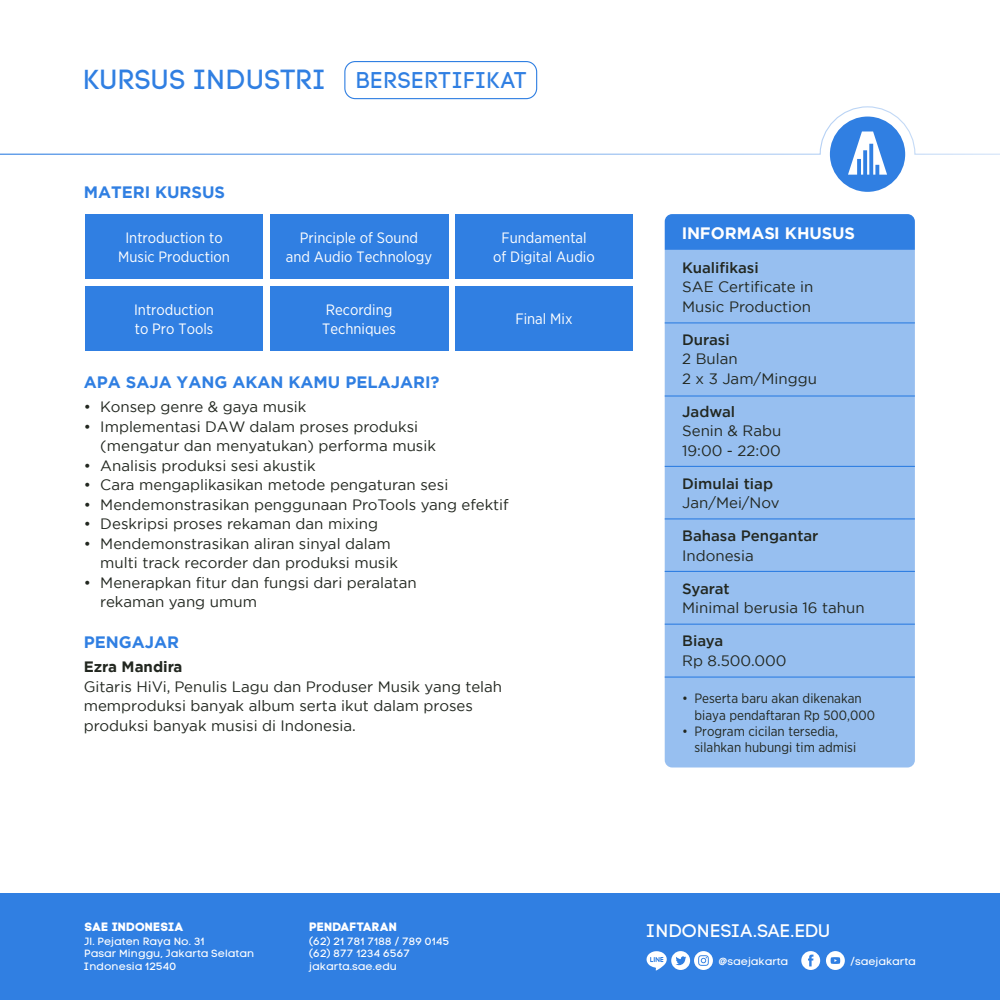
<style>
.page{position:relative;width:1000px;height:1000px;background:#fff}
.page>*{position:absolute;margin:0;border:0;box-sizing:border-box;transform-origin:0 0}
.t1{font:27.45px "Code Pro LC";color:#307fe2}
.t2{font:18px "Code Pro LC";color:#fff;scale:1.04 1}
.t3{font:700 16.5px "Gotham";color:#307fe2}
.t4{font:700 16.5px "Gotham";letter-spacing:-.01em;color:#fff}
.t5{font:15px/19.5px "Gotham";color:#222720}
.t6{font:15px/19.5px "Gotham Narrow";color:#fff;text-align:center}
.t7{font:500 15px "Gotham";color:#222720}
.t8{font:700 15px "Gotham";color:#222720}
.t9{font:13.5px/16.2px "Gotham Narrow";color:#222720}
.t10{font:12px "Code Pro Bold LC";letter-spacing:.02em;color:#fff;scale:1.04 1}
.t11{font:10.5px/12.6px "Code Pro LC";letter-spacing:.005em;color:#fff;scale:1.04 1}
.s1{font-size:22.5px}
</style>
<div class="page">
<div style="left:0;top:893px;width:999px;height:106px;background:#307fe2"></div>
<svg style="left:646px;top:951px;width:66px;height:19px"></svg>
<svg style="left:801px;top:951px;width:43px;height:18px"></svg>
<svg style="left:829px;top:155px;width:75px;height:37px"></svg>
<svg style="left:0;top:106px;width:999px;height:49px"></svg>
<div style="left:85px;top:214px;width:178px;height:65px;background:#307fe2"></div>
<div style="left:270px;top:214px;width:178px;height:65px;background:#307fe2"></div>
<div style="left:455px;top:214px;width:177px;height:65px;background:#307fe2"></div>
<div style="left:85px;top:286px;width:178px;height:65px;background:#307fe2"></div>
<div style="left:270px;top:286px;width:178px;height:65px;background:#307fe2"></div>
<div style="left:455px;top:286px;width:177px;height:65px;background:#307fe2"></div>
<div style="left:344px;top:61px;width:193px;height:38px;border:1px solid #307fe2;border-radius:10px"></div>
<div style="left:664px;top:250px;width:250px;height:517px;background:#97bff0"></div>
<div style="left:664px;top:214px;width:250px;height:36px;background:#307fe2"></div>
<hr style="left:664px;top:322px;width:250px;height:1px;background:#307fe2">
<hr style="left:664px;top:395px;width:250px;height:1px;background:#307fe2">
<hr style="left:664px;top:465px;width:250px;height:2px;background:#307fe2">
<hr style="left:664px;top:518px;width:250px;height:1px;background:#307fe2">
<hr style="left:664px;top:570px;width:250px;height:2px;background:#307fe2">
<hr style="left:664px;top:676px;width:250px;height:1px;background:#307fe2">
<hr style="left:664px;top:623px;width:250px;height:1px;background:#307fe2">
<h1 class="t1" style="left:83px;top:64px;width:445px">KURSUS INDUSTRI <span class="s1">BERSERTIFIKAT</span></h1>
<p class="t3" style="left:84px;top:181px;width:143px">MATERI KURSUS</p>
<p class="t6" style="left:118px;top:227px;width:113px">Introduction to<br>Music Production</p>
<p class="t6" style="left:286px;top:227px;width:148px">Principle of Sound<br>and Audio Technology</p>
<p class="t6" style="left:134px;top:299px;width:81px;text-align:left">Introduction to Pro Tools</p>
<p class="t6" style="left:322px;top:299px;width:75px;text-align:left">Recording<br>Techniques</p>
<p class="t6" style="left:515px;top:308px;width:59px">Final Mix</p>
<p class="t6" style="left:493px;top:227px;width:103px">Fundamental of Digital Audio</p>
<p class="t3" style="left:84px;top:371px;width:357px">APA SAJA YANG AKAN KAMU PELAJARI?</p>
<p class="t5" style="left:84px;top:397px;width:224px">• Konsep genre &amp; gaya musik</p>
<p class="t5" style="left:100px;top:416px;width:337px;text-indent:-17px">• Implementasi DAW dalam proses produksi (mengatur dan menyatukan) performa musik</p>
<p class="t5" style="left:84px;top:455px;width:233px">• Analisis produksi sesi akustik</p>
<p class="t5" style="left:84px;top:475px;width:366px">• Cara mengaplikasikan metode pengaturan sesi</p>
<p class="t5" style="left:84px;top:494px;width:426px">• Mendemonstrasikan penggunaan ProTools yang efektif</p>
<p class="t5" style="left:84px;top:514px;width:296px">• Deskripsi proses rekaman dan mixing</p>
<p class="t5" style="left:100px;top:533px;width:299px;text-indent:-17px">• Mendemonstrasikan aliran sinyal dalam multi track recorder dan produksi musik</p>
<p class="t5" style="left:100px;top:572px;width:318px;text-indent:-17px">• Menerapkan fitur dan fungsi dari peralatan rekaman yang umum</p>
<p class="t3" style="left:84px;top:631px;width:97px">PENGAJAR</p>
<p class="t8" style="left:84px;top:656px;width:100px">Ezra Mandira</p>
<p class="t5" style="left:84px;top:676px;width:420px">Gitaris HiVi, Penulis Lagu dan Produser Musik yang telah memproduksi banyak album serta ikut dalam proses produksi banyak musisi di Indonesia.</p>
<p class="t4" style="left:681px;top:222px;width:175px">INFORMASI KHUSUS</p>
<p class="t7" style="left:682px;top:257px;width:78px">Kualifikasi</p>
<p class="t5" style="left:682px;top:276px;width:133px">SAE Certificate in<br>Music Production</p>
<p class="t7" style="left:682px;top:329px;width:49px">Durasi</p>
<p class="t5" style="left:682px;top:348px;width:136px">2 Bulan<br>2 x 3 Jam/Minggu</p>
<p class="t7" style="left:682px;top:401px;width:54px">Jadwal</p>
<p class="t5" style="left:682px;top:420px;width:101px">Senin &amp; Rabu<br>19:00 - 22:00</p>
<p class="t7" style="left:682px;top:473px;width:92px">Dimulai tiap</p>
<p class="t5" style="left:682px;top:492px;width:99px">Jan/Mei/Nov</p>
<p class="t7" style="left:682px;top:526px;width:138px">Bahasa Pengantar</p>
<p class="t5" style="left:682px;top:545px;width:73px">Indonesia</p>
<p class="t7" style="left:682px;top:578px;width:49px">Syarat</p>
<p class="t5" style="left:682px;top:597px;width:184px">Minimal berusia 16 tahun</p>
<p class="t7" style="left:682px;top:631px;width:42px">Biaya</p>
<p class="t5" style="left:682px;top:650px;width:106px">Rp 8.500.000</p>
<p class="t9" style="left:694px;top:690px;width:182px;text-indent:-12px">• Peserta baru akan dikenakan biaya pendaftaran Rp 500,000</p>
<p class="t9" style="left:694px;top:722px;width:163px;text-indent:-12px">• Program cicilan tersedia, silahkan hubungi tim admisi</p>
<p class="t10" style="left:85px;top:919px;width:96px">SAE INDONESIA</p>
<p class="t11" style="left:83px;top:934px;width:165px">Jl. Pejaten Raya No. 31<br>Pasar Minggu, Jakarta Selatan<br>Indonesia 12540</p>
<p class="t10" style="left:309px;top:919px;width:86px">PENDAFTARAN</p>
<p class="t11" style="left:309px;top:934px;width:136px">(62) 21 781 7188 / 789 0145 (62) 877 1234 6567 jakarta.sae.edu</p>
<p class="t2" style="left:645px;top:919px;width:179px">INDONESIA.SAE.EDU</p>
<p class="t11" style="left:718px;top:955px;width:68px">@saejakarta</p>
<p class="t11" style="left:850px;top:955px;width:64px">/saejakarta</p>
</div>
